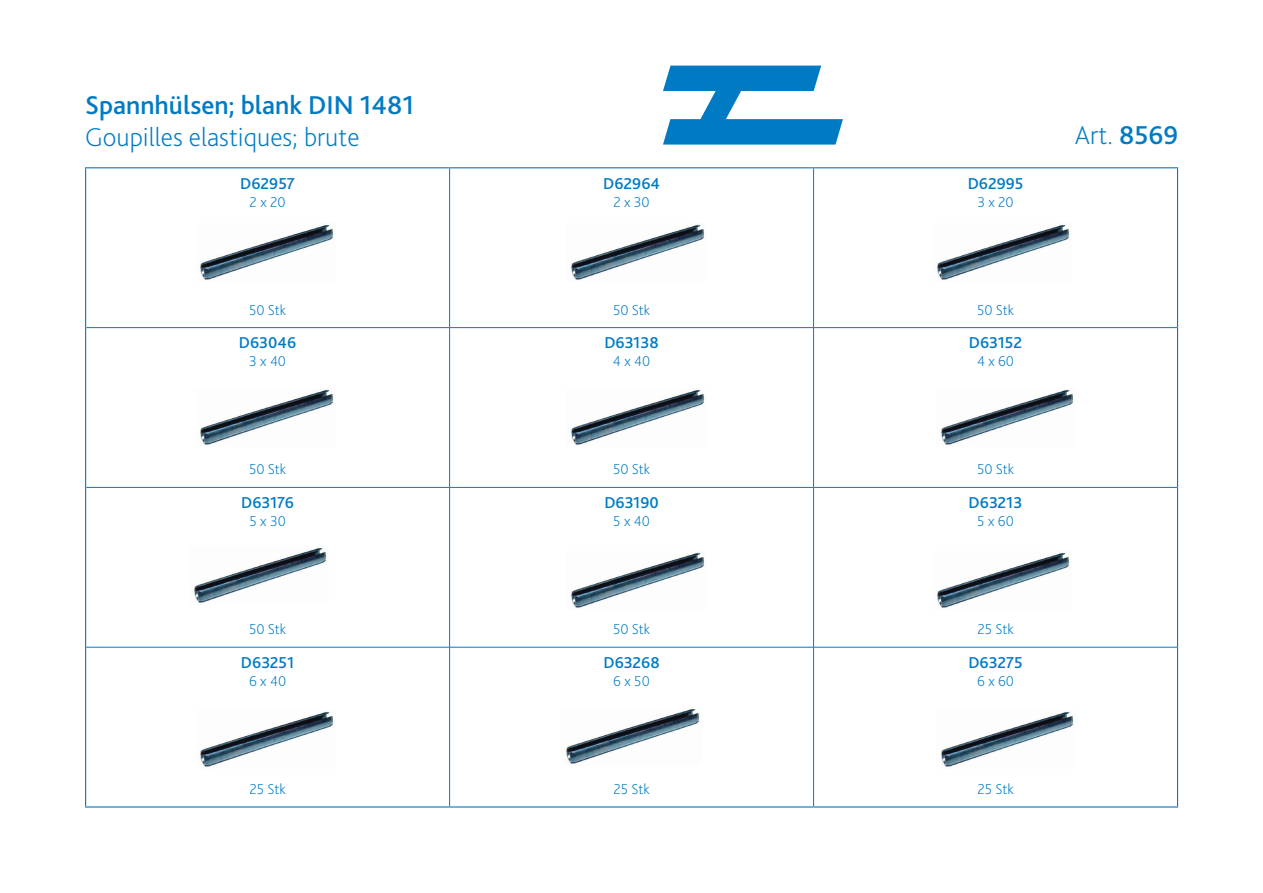
<style>
.page{position:relative;width:1263px;height:893px;background:#fff}
.page>*{position:absolute;margin:0;border:0;box-sizing:border-box;transform-origin:0 0}
.t1{font:200 27px "Bliss 2";color:#007bc3}
.t2{font:500 27px "Bliss 2";color:#007bc3}
.t3{font:500 16.5px "Bliss 2";color:#007bc3}
.t4{font:200 15px "Bliss 2";color:#007bc3}
.s1{font-weight:500}
</style>
<div class="page">
<svg style="left:663px;top:66px;width:180px;height:79px"></svg>
<img style="left:200px;top:225px;width:134px;height:55px">
<img style="left:571px;top:225px;width:134px;height:55px">
<img style="left:937px;top:225px;width:133px;height:55px">
<img style="left:200px;top:390px;width:134px;height:55px">
<img style="left:571px;top:390px;width:134px;height:55px">
<img style="left:941px;top:390px;width:133px;height:55px">
<img style="left:194px;top:548px;width:133px;height:55px">
<img style="left:571px;top:553px;width:134px;height:55px">
<img style="left:937px;top:553px;width:133px;height:55px">
<img style="left:200px;top:712px;width:134px;height:55px">
<img style="left:566px;top:709px;width:134px;height:55px">
<img style="left:941px;top:712px;width:133px;height:55px">
<hr style="left:85px;top:167px;width:365px;height:1px;background:#007bc3">
<hr style="left:85px;top:168px;width:1px;height:160px;background:#007bc3">
<hr style="left:450px;top:167px;width:363px;height:1px;background:#007bc3">
<hr style="left:813px;top:167px;width:365px;height:1px;background:#007bc3">
<hr style="left:1177px;top:168px;width:1px;height:160px;background:#007bc3">
<hr style="left:85px;top:328px;width:1px;height:159px;background:#007bc3">
<hr style="left:1177px;top:328px;width:1px;height:159px;background:#007bc3">
<hr style="left:85px;top:487px;width:1px;height:160px;background:#007bc3">
<hr style="left:1177px;top:487px;width:1px;height:160px;background:#007bc3">
<hr style="left:85px;top:647px;width:1px;height:159px;background:#007bc3">
<hr style="left:1177px;top:647px;width:1px;height:159px;background:#007bc3">
<hr style="left:85px;top:806px;width:365px;height:1px;background:#007bc3">
<hr style="left:450px;top:806px;width:363px;height:1px;background:#007bc3">
<hr style="left:813px;top:806px;width:365px;height:1px;background:#007bc3">
<hr style="left:449px;top:168px;width:1px;height:159px;background:#007bc3">
<hr style="left:813px;top:168px;width:1px;height:159px;background:#007bc3">
<hr style="left:86px;top:327px;width:364px;height:1px;background:#007bc3">
<hr style="left:450px;top:327px;width:363px;height:1px;background:#007bc3">
<hr style="left:449px;top:328px;width:1px;height:159px;background:#007bc3">
<hr style="left:813px;top:327px;width:364px;height:1px;background:#007bc3">
<hr style="left:813px;top:328px;width:1px;height:159px;background:#007bc3">
<hr style="left:86px;top:487px;width:364px;height:1px;background:#007bc3">
<hr style="left:450px;top:487px;width:363px;height:1px;background:#007bc3">
<hr style="left:449px;top:488px;width:1px;height:159px;background:#007bc3">
<hr style="left:813px;top:487px;width:364px;height:1px;background:#007bc3">
<hr style="left:813px;top:488px;width:1px;height:159px;background:#007bc3">
<hr style="left:86px;top:647px;width:364px;height:1px;background:#007bc3">
<hr style="left:450px;top:647px;width:363px;height:1px;background:#007bc3">
<hr style="left:449px;top:647px;width:1px;height:159px;background:#007bc3">
<hr style="left:813px;top:647px;width:364px;height:1px;background:#007bc3">
<hr style="left:813px;top:647px;width:1px;height:159px;background:#007bc3">
<p class="t2" style="left:85px;top:88px;width:330px">Spannhülsen; blank DIN 1481</p>
<p class="t1" style="left:85px;top:120px;width:276px">Goupilles elastiques; brute</p>
<p class="t1" style="left:1075px;top:119px;width:105px">Art. <span class="s1">8569</span></p>
<p class="t3" style="left:240px;top:173px;width:56px">D62957</p>
<p class="t4" style="left:250px;top:192px;width:38px">2 x 20</p>
<p class="t3" style="left:603px;top:173px;width:58px">D62964</p>
<p class="t4" style="left:613px;top:192px;width:38px">2 x 30</p>
<p class="t3" style="left:968px;top:173px;width:57px">D62995</p>
<p class="t4" style="left:977px;top:192px;width:38px">3 x 20</p>
<p class="t4" style="left:249px;top:300px;width:38px">50 Stk</p>
<p class="t4" style="left:613px;top:300px;width:38px">50 Stk</p>
<p class="t4" style="left:977px;top:300px;width:38px">50 Stk</p>
<p class="t3" style="left:239px;top:333px;width:59px">D63046</p>
<p class="t4" style="left:249px;top:352px;width:39px">3 x 40</p>
<p class="t3" style="left:604px;top:333px;width:56px">D63138</p>
<p class="t4" style="left:613px;top:352px;width:39px">4 x 40</p>
<p class="t3" style="left:969px;top:333px;width:55px">D63152</p>
<p class="t4" style="left:977px;top:352px;width:39px">4 x 60</p>
<p class="t4" style="left:249px;top:460px;width:38px">50 Stk</p>
<p class="t4" style="left:613px;top:460px;width:38px">50 Stk</p>
<p class="t4" style="left:977px;top:460px;width:38px">50 Stk</p>
<p class="t3" style="left:241px;top:492px;width:54px">D63176</p>
<p class="t4" style="left:249px;top:512px;width:38px">5 x 30</p>
<p class="t3" style="left:604px;top:492px;width:56px">D63190</p>
<p class="t4" style="left:613px;top:512px;width:38px">5 x 40</p>
<p class="t3" style="left:969px;top:492px;width:55px">D63213</p>
<p class="t4" style="left:977px;top:512px;width:38px">5 x 60</p>
<p class="t4" style="left:249px;top:620px;width:38px">50 Stk</p>
<p class="t4" style="left:613px;top:620px;width:38px">50 Stk</p>
<p class="t4" style="left:977px;top:620px;width:38px">25 Stk</p>
<p class="t3" style="left:241px;top:652px;width:55px">D63251</p>
<p class="t4" style="left:249px;top:672px;width:39px">6 x 40</p>
<p class="t3" style="left:603px;top:652px;width:58px">D63268</p>
<p class="t4" style="left:613px;top:672px;width:38px">6 x 50</p>
<p class="t3" style="left:968px;top:652px;width:56px">D63275</p>
<p class="t4" style="left:977px;top:672px;width:39px">6 x 60</p>
<p class="t4" style="left:250px;top:780px;width:38px">25 Stk</p>
<p class="t4" style="left:613px;top:780px;width:38px">25 Stk</p>
<p class="t4" style="left:977px;top:780px;width:38px">25 Stk</p>
</div>
